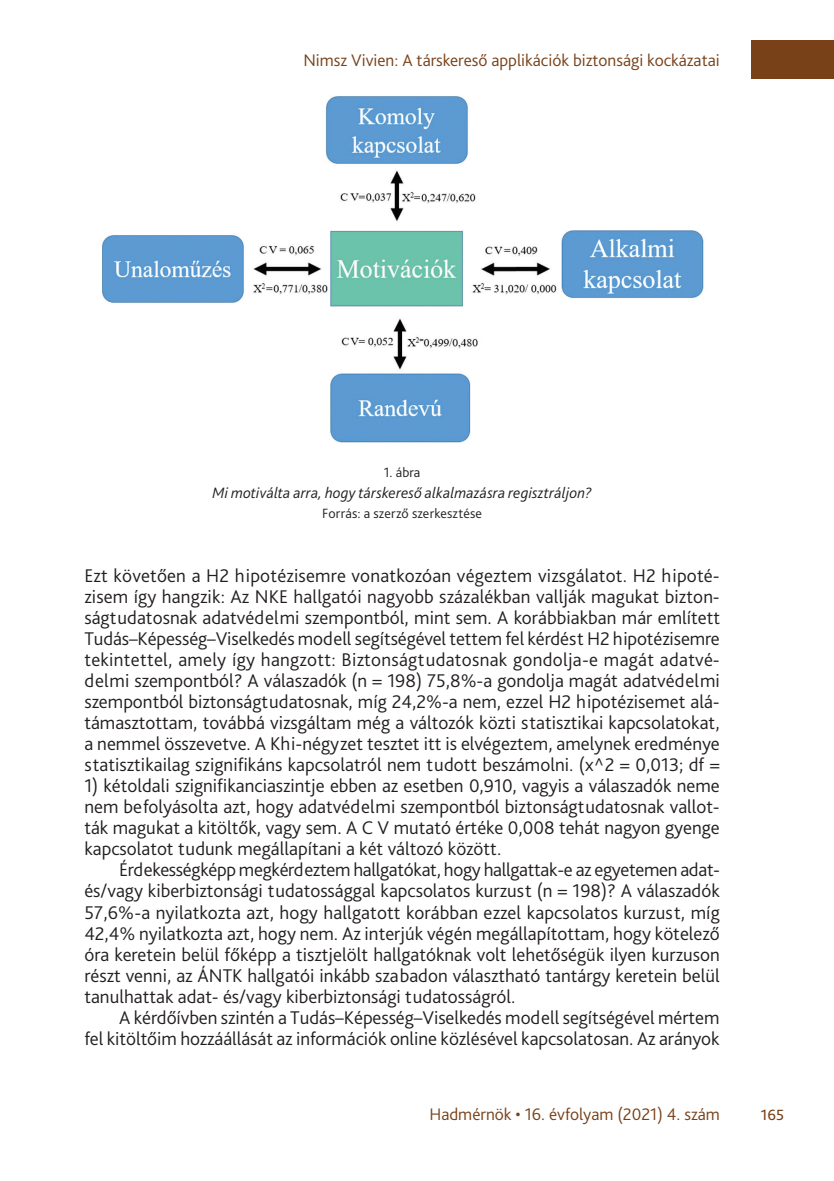
<style>
.page{position:relative;width:834px;height:1181px;background:#fff}
.page>*{position:absolute;margin:0;border:0;box-sizing:border-box;transform-origin:0 0}
._3_1_első_bekezdés{font:300 19.25px/21px "Bliss Pro";color:#231f20;text-align:justify}
._3_szövegtörzs{font:300 19.25px/21px "Bliss Pro";color:#231f20;text-align:justify}
.t1{font:300 19.25px "Bliss Pro";color:#784118}
.t2{font:300 17.5px "Bliss Pro";color:#784118}
._8_Ábra__képalárás{font:italic 300 15.75px "Bliss Pro";letter-spacing:.01em;color:#231f20}
._8_ábra_forrás{font:300 14px "Bliss Pro";letter-spacing:.015em;color:#231f20}
._8_Ábra_Száma{font:300 14px "Bliss Pro";color:#231f20}
</style>
<div class="page">
<div style="left:750px;top:41px;width:83px;height:38px;background:#784118"></div>
<img style="left:102px;top:96px;width:602px;height:347px">
<p class="t2" style="left:303px;top:49px;width:418px">Nimsz Vivien: A társkereső applikációk biztonsági kockázatai</p>
<p class="_8_Ábra_Száma" style="left:384px;top:464px;width:38px">1. ábra</p>
<p class="_8_Ábra__képalárás" style="left:212px;top:483px;width:381px">Mi motiválta arra, hogy társkereső alkalmazásra regisztráljon?</p>
<p class="_8_ábra_forrás" style="left:322px;top:505px;width:161px">Forrás: a szerző szerkesztése</p>
<p class="_3_1_első_bekezdés" style="left:84px;top:565px;width:637px">Ezt követően a H2 hipotézisemre vonatkozóan végeztem vizsgálatot. H2 hipoté&shy;zisem így hangzik: Az NKE hallgatói nagyobb százalékban vallják magukat bizton&shy;ságtudatosnak adatvédelmi szempontból, mint sem. A korábbiakban már említett Tudás–Képesség–Viselkedés modell segítségével tettem fel kérdést H2 hipotézisemre tekintettel, amely így hangzott: Biztonságtudatosnak gondolja-e magát adatvé&shy;delmi szempontból? A válaszadók (n = 198) 75,8%-a gondolja magát adatvédelmi szempontból biztonságtudatosnak, míg 24,2%-a nem, ezzel H2 hipotézisemet alá&shy;támasztottam, továbbá vizsgáltam még a változók közti statisztikai kapcsolatokat, a nemmel összevetve. A Khi-négyzet tesztet itt is elvégeztem, amelynek eredménye statisztikailag szignifikáns kapcsolatról nem tudott beszámolni. (x^2 = 0,013; df =</p>
<p class="_3_1_első_bekezdés" style="left:84px;top:775px;width:636px">1) kétoldali szignifikanciaszintje ebben az esetben 0,910, vagyis a válaszadók neme nem befolyásolta azt, hogy adatvédelmi szempontból biztonságtudatosnak vallot&shy;ták magukat a kitöltők, vagy sem. A C V mutató értéke 0,008 tehát nagyon gyenge kapcsolatot tudunk megállapítani a két változó között.</p>
<p class="_3_szövegtörzs" style="left:84px;top:859px;width:637px;text-indent:35px">Érdekességképp megkérdeztem hallgatókat, hogy hallgattak-e az egyetemen adat&shy;és/vagy kiberbiztonsági tudatossággal kapcsolatos kurzust (n = 198)? A válaszadók 57,6%-a nyilatkozta azt, hogy hallgatott korábban ezzel kapcsolatos kurzust, míg 42,4% nyilatkozta azt, hogy nem. Az interjúk végén megállapítottam, hogy kötelező óra keretein belül főképp a tisztjelölt hallgatóknak volt lehetőségük ilyen kurzuson részt venni, az ÁNTK hallgatói inkább szabadon választható tantárgy keretein belül tanulhattak adat- és/vagy kiberbiztonsági tudatosságról.</p>
<p class="_3_szövegtörzs" style="left:84px;top:1006px;width:636px;text-align:right">A kérdőívben szintén a Tudás–Képesség–Viselkedés modell segítségével mértem<br>fel kitöltőim hozzáállását az információk online közlésével kapcsolatosan. Az arányok</p>
<p class="t2" style="left:429px;top:1103px;width:292px">Hadmérnök • 16. évfolyam (2021) 4. szám</p>
<p class="t1" style="left:760px;top:1102px;width:25px">165</p>
</div>
